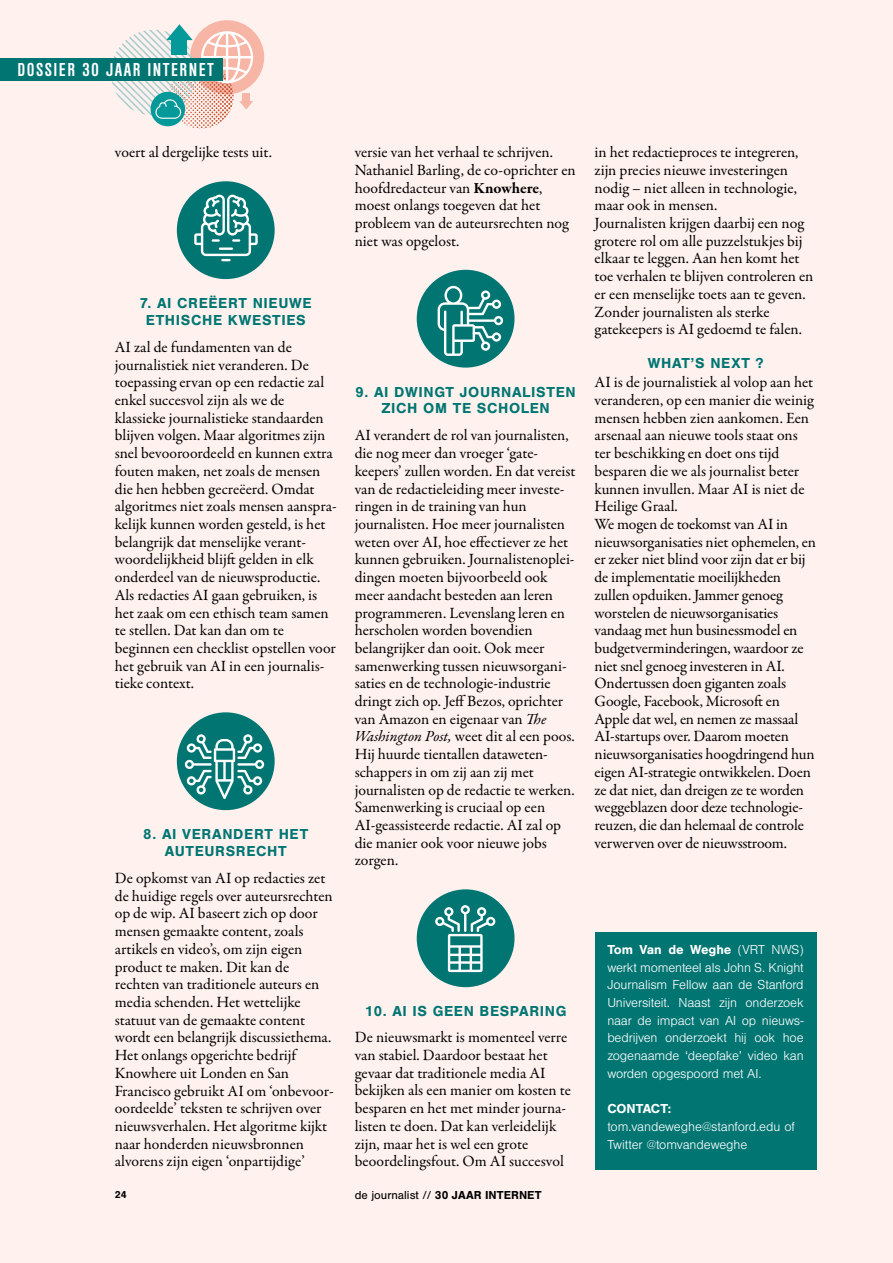
<style>
.page{position:relative;width:893px;height:1263px;background:#fef1ee}
.page>*{position:absolute;margin:0;border:0;box-sizing:border-box;transform-origin:0 0}
.t1{font:700 condensed 19.5px "Nimbus Sans DOT";letter-spacing:.075em;color:#fff}
.t2{font:15.75px/17.7px "Garamond Premr Pro";letter-spacing:-.005em;color:#000}
.t3{font:700 15px/16.5px "Nimbus San";letter-spacing:.04em;color:#007572;text-align:center}
.t4{font:300 13.5px/17.7px "Nimbus San";letter-spacing:-.01em;color:#fff;text-align:justify}
.t5{font:700 13.5px "Nimbus San";letter-spacing:-.005em;color:#fff}
.t6{font:12px "Nimbus San";color:#000}
.t7{font:700 10.5px "Nimbus San";color:#000}
.s1{font-weight:700}
.s2{font-style:italic;font-size:15.45px}
</style>
<div class="page">
<div style="left:177px;top:181px;width:98px;height:98px;background:#007572;border-radius:50%"></div>
<svg style="left:194px;top:195px;width:64px;height:66px"></svg>
<div style="left:177px;top:712px;width:98px;height:98px;background:#007572;border-radius:50%"></div>
<svg style="left:185px;top:734px;width:79px;height:65px"></svg>
<div style="left:417px;top:270px;width:97px;height:98px;background:#007572;border-radius:50%"></div>
<svg style="left:438px;top:286px;width:65px;height:70px"></svg>
<div style="left:417px;top:889px;width:97px;height:98px;background:#007572;border-radius:50%"></div>
<svg style="left:435px;top:905px;width:60px;height:67px"></svg>
<div style="left:190px;top:20px;width:74px;height:74px;background:#f7b5a6;border-radius:50%"></div>
<svg style="left:112px;top:24px;width:141px;height:105px"></svg>
<div style="left:0;top:58px;width:223px;height:23px;background:#007572"></div>
<div style="left:595px;top:931px;width:221px;height:238px;background:#007572"></div>
<p class="t1" style="left:18px;top:59px;width:198px">DOSSIER 30 JAAR INTERNET</p>
<p class="t2" style="left:115px;top:144px;width:159px">voert al dergelijke tests uit.</p>
<p class="t2" style="left:355px;top:144px;width:222px">versie van het verhaal te schrijven.<br>Nathaniel Barling, de co-oprichter en hoofdredacteur van <span class="s1">Knowhere</span>, moest onlangs toegeven dat het probleem van de auteursrechten nog niet was opgelost.</p>
<p class="t3" style="left:140px;top:295px;width:173px">7. AI CREËERT NIEUWE<br>ETHISCHE KWESTIES</p>
<p class="t2" style="left:115px;top:338px;width:223px">AI zal de fundamenten van de journalistiek niet veranderen. De toepassing ervan op een redactie zal enkel succesvol zijn als we de klassieke journalistieke standaarden blijven volgen. Maar algoritmes zijn snel bevooroordeeld en kunnen extra fouten maken, net zoals de mensen die hen hebben gecreëerd. Omdat algoritmes niet zoals mensen aanspra&shy;kelijk kunnen worden gesteld, is het belangrijk dat menselijke verant&shy;woordelijkheid blijft gelden in elk onderdeel van de nieuwsproductie.<br>Als redacties AI gaan gebruiken, is het zaak om een ethisch team samen te stellen. Dat kan dan om te beginnen een checklist opstellen voor het gebruik van AI in een journalis&shy;tieke context.</p>
<p class="t3" style="left:143px;top:826px;width:166px">8. AI VERANDERT HET<br>AUTEURSRECHT</p>
<p class="t2" style="left:115px;top:869px;width:220px">De opkomst van AI op redacties zet de huidige regels over auteursrechten op de wip. AI baseert zich op door mensen gemaakte content, zoals artikels en video’s, om zijn eigen product te maken. Dit kan de rechten van traditionele auteurs en media schenden. Het wettelijke statuut van de gemaakte content wordt een belangrijk discussiethema.<br>Het onlangs opgerichte bedrijf Knowhere uit Londen en San Francisco gebruikt AI om ‘onbevoor&shy;oordeelde’ teksten te schrijven over nieuwsverhalen. Het algoritme kijkt naar honderden nieuwsbronnen alvorens zijn eigen ‘onpartijdige’</p>
<p class="t3" style="left:356px;top:384px;width:222px">9. AI DWINGT JOURNALISTEN<br>ZICH OM TE SCHOLEN</p>
<p class="t2" style="left:355px;top:427px;width:222px">AI verandert de rol van journalisten, die nog meer dan vroeger ‘gate&shy;keepers’ zullen worden. En dat vereist van de redactieleiding meer investe&shy;ringen in de training van hun journalisten. Hoe meer journalisten weten over AI, hoe effectiever ze het kunnen gebruiken. Journalistenoplei&shy;dingen moeten bijvoorbeeld ook meer aandacht besteden aan leren programmeren. Levenslang leren en herscholen worden bovendien belangrijker dan ooit. Ook meer samenwerking tussen nieuwsorgani&shy;saties en de technologie-industrie dringt zich op. Jeff Bezos, oprichter van Amazon en eigenaar van <span class="s2">The Washington Post,</span> weet dit al een poos.<br>Hij huurde tientallen dataweten&shy;schappers in om zij aan zij met journalisten op de redactie te werken.<br>Samenwerking is cruciaal op een AI-geassisteerde redactie. AI zal op die manier ook voor nieuwe jobs zorgen.</p>
<p class="t3" style="left:365px;top:1003px;width:203px">10. AI IS GEEN BESPARING</p>
<p class="t2" style="left:355px;top:1029px;width:218px">De nieuwsmarkt is momenteel verre van stabiel. Daardoor bestaat het gevaar dat traditionele media AI bekijken als een manier om kosten te besparen en het met minder journa&shy;listen te doen. Dat kan verleidelijk zijn, maar het is wel een grote beoordelingsfout. Om AI succesvol</p>
<p class="t7" style="left:115px;top:1188px;width:13px">24</p>
<p class="t6" style="left:355px;top:1188px;width:188px">de journalist // <span class="s1">30 JAAR INTERNET</span></p>
<p class="t2" style="left:595px;top:144px;width:220px">in het redactieproces te integreren, zijn precies nieuwe investeringen nodig – niet alleen in technologie, maar ook in mensen.<br>Journalisten krijgen daarbij een nog grotere rol om alle puzzelstukjes bij elkaar te leggen. Aan hen komt het toe verhalen te blijven controleren en er een menselijke toets aan te geven.<br>Zonder journalisten als sterke gatekeepers is AI gedoemd te falen.</p>
<p class="t3" style="left:648px;top:355px;width:117px">WHAT’S NEXT ?</p>
<p class="t2" style="left:595px;top:374px;width:223px">AI is de journalistiek al volop aan het veranderen, op een manier die weinig mensen hebben zien aankomen. Een arsenaal aan nieuwe tools staat ons ter beschikking en doet ons tijd besparen die we als journalist beter kunnen invullen. Maar AI is niet de Heilige Graal.<br>We mogen de toekomst van AI in nieuwsorganisaties niet ophemelen, en er zeker niet blind voor zijn dat er bij de implementatie moeilijkheden zullen opduiken. Jammer genoeg worstelen de nieuwsorganisaties vandaag met hun businessmodel en budgetverminderingen, waardoor ze niet snel genoeg investeren in AI.<br>Ondertussen doen giganten zoals Google, Facebook, Microsoft en Apple dat wel, en nemen ze massaal AI-startups over. Daarom moeten nieuwsorganisaties hoogdringend hun eigen AI-strategie ontwikkelen. Doen ze dat niet, dan dreigen ze te worden weggeblazen door deze technologie&shy;reuzen, die dan helemaal de controle verwerven over de nieuwsstroom.</p>
<p class="t4" style="left:607px;top:941px;width:198px"><span class="s1">Tom Van de Weghe</span> (VRT NWS) werkt momenteel als John S. Knight Journalism Fellow aan de Stanford Universiteit. Naast zijn onderzoek naar de impact van AI op nieuws&shy;bedrijven onderzoekt hij ook hoe zogenaamde ‘deepfake’ video kan worden opgespoord met AI.</p>
<p class="t5" style="left:607px;top:1101px;width:65px">CONTACT:</p>
<p class="t4" style="left:607px;top:1118px;width:189px">tom.vandeweghe@stanford.edu of<br>Twitter @tomvandeweghe</p>
</div>
